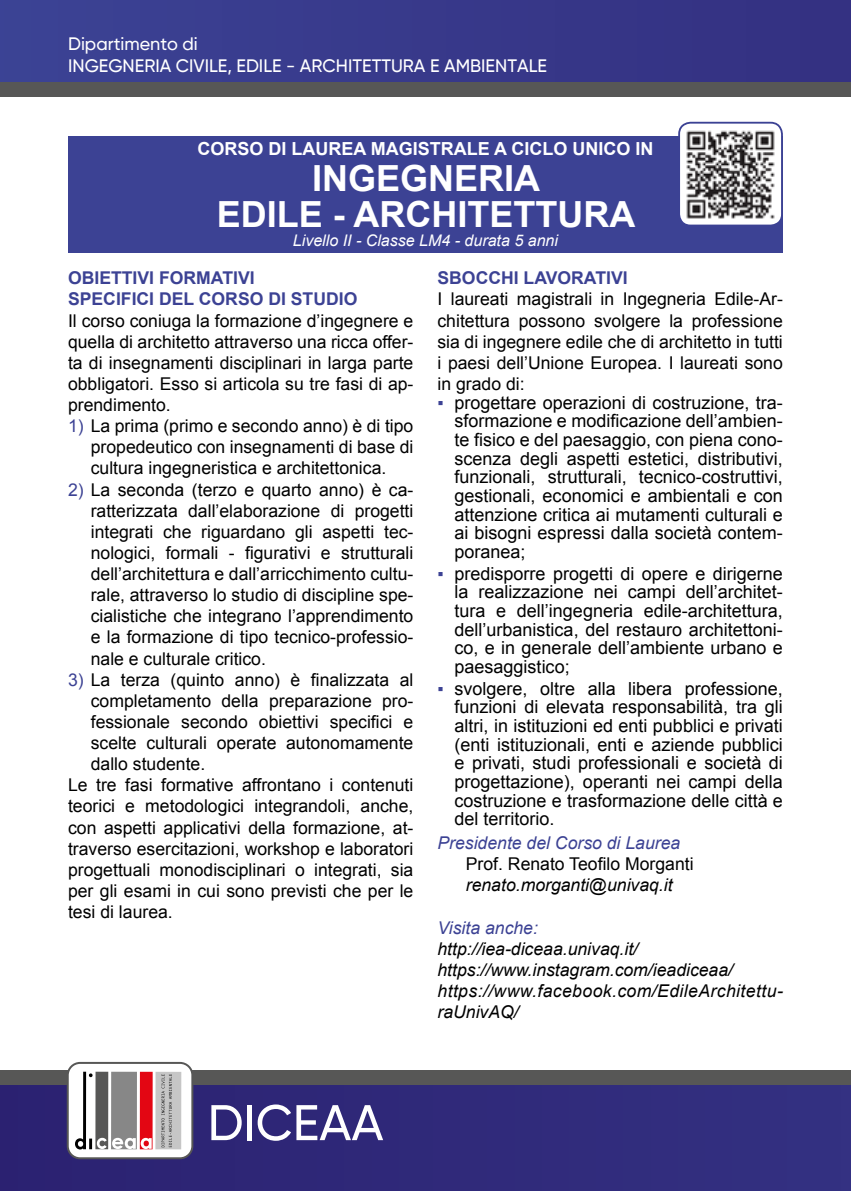
<style>
.page{position:relative;width:851px;height:1191px;background:#fff}
.page>*{position:absolute;margin:0;border:0;box-sizing:border-box;transform-origin:0 0}
.t1{font:500 50px "Gilroy";color:#fff}
.t2{font:700 36px/36px "Arial";color:#fff;text-align:center}
.t3{font:18px/18.6px "Arial";color:#000;text-align:justify}
.t4{font:500 18px/21.6px "Gilroy";color:#fff}
.t5{font:700 18px "Arial";color:#fff}
.t6{font:17.6px/21.2px "Arial";color:#000;text-align:justify}
.t7{font:italic 17.6px/21.2px "Arial";color:#000}
.t8{font:700 17.6px/21.2px "Arial";color:#3c4294}
.t9{font:italic 17.6px "Arial";color:#3c4294}
.t10{font:italic 16px "Arial";color:#fff}
.s1{color:#3c4294}
</style>
<div class="page">
<div style="left:0;top:1070px;width:850px;height:121px;background:#302a7a"></div>
<div style="left:0;top:1070px;width:850px;height:14px;background:#575756"></div>
<div style="left:0;top:0;width:850px;height:96px;background:#38398a"></div>
<div style="left:0;top:82px;width:850px;height:14px;background:#575756"></div>
<svg style="left:67px;top:1062px;width:126px;height:97px;background:#c1b1b2"></svg>
<div style="left:68px;top:136px;width:714px;height:25px;background:#3c4294"></div>
<div style="left:68px;top:159px;width:714px;height:42px;background:#3c4294"></div>
<div style="left:68px;top:195px;width:714px;height:42px;background:#3c4294"></div>
<div style="left:68px;top:229px;width:714px;height:23px;background:#3c4294"></div>
<img style="left:681px;top:124px;width:100px;height:99px">
<div style="left:678px;top:122px;width:104px;height:104px;border:2px solid #3c4294;border-radius:11px"></div>
<p class="t4" style="left:68px;top:33px;width:480px">Dipartimento di<br>INGEGNERIA CIVILE, EDILE - ARCHITETTURA E AMBIENTALE</p>
<p class="t5" style="left:197px;top:137px;width:458px">CORSO DI LAUREA MAGISTRALE A CICLO UNICO IN</p>
<h2 class="t2" style="left:217px;top:161px;width:420px">INGEGNERIA<br>EDILE - ARCHITETTURA</h2>
<p class="t10" style="left:293px;top:230px;width:266px">Livello II - Classe LM4 - durata 5 anni</p>
<p class="t8" style="left:68px;top:268px;width:291px">OBIETTIVI FORMATIVI<br>SPECIFICI DEL CORSO DI STUDIO</p>
<p class="t6" style="left:68px;top:310px;width:347px">Il corso coniuga la formazione d’ingegnere e quella di architetto attraverso una ricca offer&shy;ta di insegnamenti disciplinari in larga parte obbligatori. Esso si articola su tre fasi di ap&shy;prendimento.</p>
<p class="t6" style="left:91px;top:415px;width:324px;text-indent:-23px"><span class="s1">1)</span> La prima (primo e secondo anno) è di tipo propedeutico con insegnamenti di base di cultura ingegneristica e architettonica.</p>
<p class="t6" style="left:91px;top:479px;width:324px;text-indent:-23px"><span class="s1">2)</span> La seconda (terzo e quarto anno) è ca&shy;ratterizzata dall’elaborazione di progetti integrati che riguardano gli aspetti tec&shy;nologici, formali - figurativi e strutturali dell’architettura e dall’arricchimento cultu&shy;rale, attraverso lo studio di discipline spe&shy;cialistiche che integrano l’apprendimento e la formazione di tipo tecnico-professio&shy;nale e culturale critico.</p>
<p class="t6" style="left:68px;top:669px;width:347px"><span class="s1">3)</span> La terza (quinto anno) è finalizzata al</p>
<p class="t6" style="left:91px;top:690px;width:324px">completamento della preparazione pro-</p>
<p class="t6" style="left:91px;top:711px;width:324px">fessionale secondo obiettivi specifici e</p>
<p class="t6" style="left:91px;top:732px;width:324px">scelte culturali operate autonomamente</p>
<p class="t6" style="left:91px;top:753px;width:116px">dallo studente.</p>
<p class="t6" style="left:68px;top:774px;width:347px">Le tre fasi formative affrontano i contenuti</p>
<p class="t6" style="left:68px;top:796px;width:347px">teorici e metodologici integrandoli, anche,</p>
<p class="t6" style="left:68px;top:817px;width:347px">con aspetti applicativi della formazione, at-</p>
<p class="t6" style="left:68px;top:838px;width:347px">traverso esercitazioni, workshop e laboratori</p>
<p class="t6" style="left:68px;top:859px;width:347px">progettuali monodisciplinari o integrati, sia</p>
<p class="t6" style="left:68px;top:880px;width:347px">per gli esami in cui sono previsti che per le</p>
<p class="t6" style="left:68px;top:901px;width:106px">tesi di laurea.</p>
<p class="t8" style="left:437px;top:268px;width:192px">SBOCCHI LAVORATIVI</p>
<p class="t6" style="left:437px;top:289px;width:347px">I laureati magistrali in Ingegneria Edile-Ar&shy;chitettura possono svolgere la professione sia di ingegnere edile che di architetto in tutti i paesi dell’Unione Europea. I laureati sono in grado di:</p>
<p class="t3" style="left:454px;top:393px;width:330px;text-indent:-17px"><span class="s1">▪</span> progettare operazioni di costruzione, tra&shy;sformazione e modificazione dell’ambien&shy;te fisico e del paesaggio, con piena cono&shy;scenza degli aspetti estetici, distributivi, funzionali, strutturali, tecnico-costruttivi, gestionali, economici e ambientali e con attenzione critica ai mutamenti culturali e ai bisogni espressi dalla società contem&shy;poranea;</p>
<p class="t3" style="left:454px;top:564px;width:330px;text-indent:-17px"><span class="s1">▪</span> predisporre progetti di opere e dirigerne la realizzazione nei campi dell’architet&shy;tura e dell’ingegneria edile-architettura, dell’urbanistica, del restauro architettoni&shy;co, e in generale dell’ambiente urbano e paesaggistico;</p>
<p class="t3" style="left:454px;top:679px;width:330px;text-indent:-17px"><span class="s1">▪</span> svolgere, oltre alla libera professione, funzioni di elevata responsabilità, tra gli altri, in istituzioni ed enti pubblici e privati (enti istituzionali, enti e aziende pubblici e privati, studi professionali e società di progettazione), operanti nei campi della costruzione e trasformazione delle città e del territorio.</p>
<p class="t9" style="left:437px;top:831px;width:244px">Presidente del Corso di Laurea</p>
<p class="t6" style="left:466px;top:853px;width:229px">Prof. Renato Teofilo Morganti</p>
<p class="t7" style="left:466px;top:875px;width:208px">renato.morganti@univaq.it</p>
<p class="t9" style="left:437px;top:916px;width:102px">Visita anche:</p>
<p class="t7" style="left:437px;top:938px;width:347px">http://iea-diceaa.univaq.it/ https://www.instagram.com/ieadiceaa/ https://www.facebook.com/EdileArchitettu&shy;raUnivAQ/</p>
<h1 class="t1" style="left:208px;top:1091px;width:177px">DICEAA</h1>
</div>
